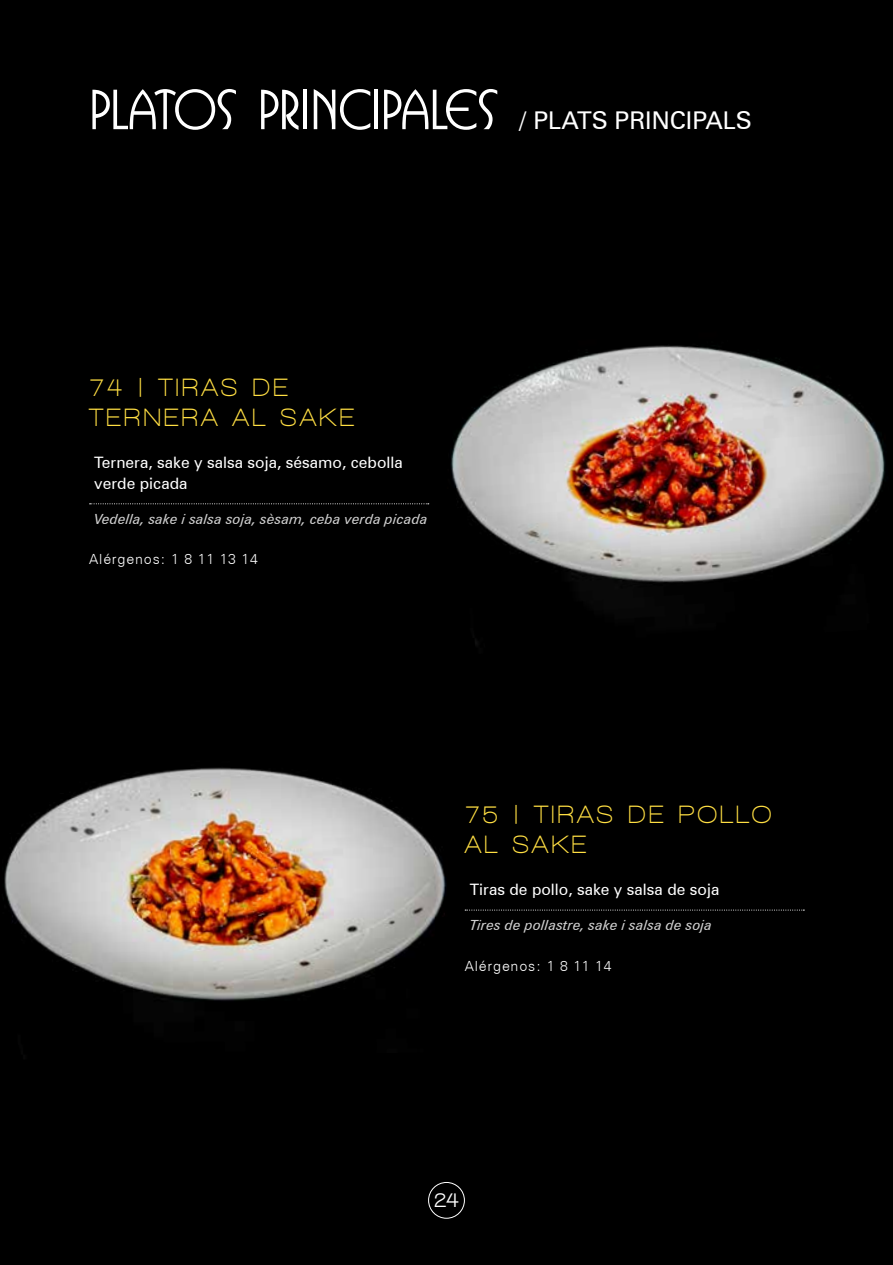
<style>
.page{position:relative;width:893px;height:1265px;background:#000}
.page>*{position:absolute;margin:0;border:0;box-sizing:border-box;transform-origin:0 0}
.t1{font:500 52.5px "Busorama IT Cby BT";letter-spacing:-.015em;color:#fff}
.t2{font:700 25.55px/29.8px "Walkway Expand";letter-spacing:.15em;color:#ffdf43;scale:.75 1}
.t3{font:800 21px "Walkway";color:#fff}
.t4{font:15.75px/21px "Zurich BT";color:#fff}
.t5{font:italic 14px "Zurich BT";color:#d0d0d0}
.t6{font:300 14px "Zurich BT";letter-spacing:.06em;color:#fff}
.s1{font-family:"Zurich BT";font-weight:400;font-size:24.5px}
</style>
<div class="page">
<svg style="left:90px;top:503px;width:339px;height:1px"></svg>
<img style="left:451px;top:345px;width:434px;height:300px">
<svg style="left:465px;top:910px;width:339px;height:1px"></svg>
<img style="left:4px;top:767px;width:443px;height:234px">
<div style="left:428px;top:1182px;width:37px;height:37px;border:1px solid #fff;border-radius:50%"></div>
<h1 class="t1" style="left:89px;top:79px;width:664px">PLATOS PRINCIPALES <span class="s1">/ PLATS PRINCIPALS</span></h1>
<h2 class="t2" style="left:89px;top:372px;width:355px">74 | TIRAS DE<br>TERNERA AL SAKE</h2>
<p class="t4" style="left:94px;top:451px;width:310px">Ternera, sake y salsa soja, sésamo, cebolla verde picada</p>
<p class="t5" style="left:94px;top:509px;width:335px">Vedella, sake i salsa soja, sèsam, ceba verda picada</p>
<p class="t6" style="left:89px;top:551px;width:170px">Alérgenos: 1 8 11 13 14</p>
<h2 class="t2" style="left:465px;top:799px;width:411px">75 | TIRAS DE POLLO<br>AL SAKE</h2>
<p class="t4" style="left:470px;top:878px;width:251px">Tiras de pollo, sake y salsa de soja</p>
<p class="t5" style="left:470px;top:915px;width:244px">Tires de pollastre, sake i salsa de soja</p>
<p class="t6" style="left:465px;top:957px;width:148px">Alérgenos: 1 8 11 14</p>
<h3 class="t3" style="left:434px;top:1188px;width:26px">24</h3>
</div>
